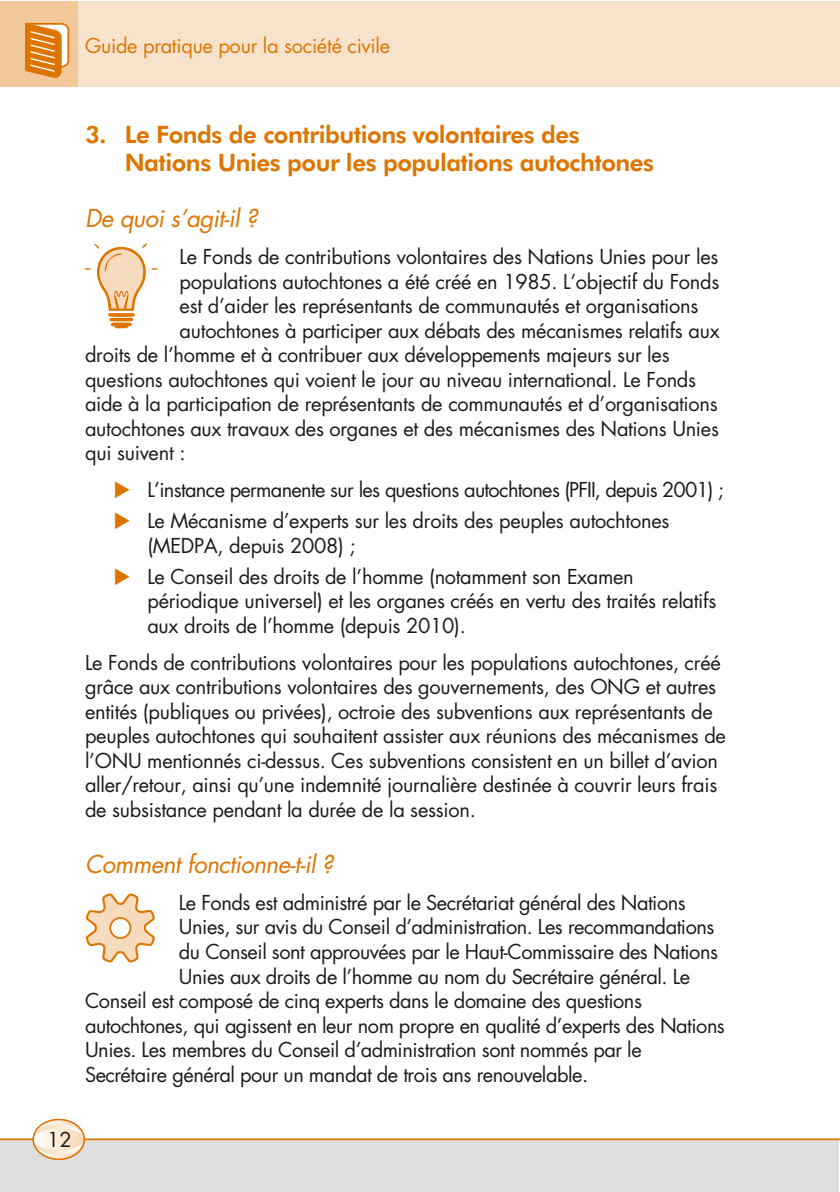
<style>
.page{position:relative;width:840px;height:1192px;background:#fff}
.page>*{position:absolute;margin:0;border:0;box-sizing:border-box;transform-origin:0 0}
.t1{font:24px/28px "Futura Hv BT";letter-spacing:-.02em;color:#de7500}
.t2{font:italic 24px "Futura";letter-spacing:-.02em;color:#de7500}
.t3{font:20px/24.6px "Futura";letter-spacing:-.015em;color:#1f1a17}
.t4{font:20px "Futura";letter-spacing:-.035em;color:#1f1a17}
.t5{font:20px "Futura";letter-spacing:-.015em;color:#de7500}
.s1{color:#de7500}
</style>
<div class="page">
<div style="left:0;top:1140px;width:839px;height:52px;background:#dedede"></div>
<div style="left:77px;top:1px;width:762px;height:86px;background:#f7e3cc"></div>
<div style="left:0;top:1px;width:77px;height:86px;background:#f2c799"></div>
<svg style="left:25px;top:23px;width:44px;height:55px;background:#e69a45"></svg>
<hr style="left:0;top:1139px;width:839px;height:1px;background:#de7500">
<svg style="left:33px;top:1120px;width:51px;height:39px"></svg>
<div style="left:33px;top:1124px;width:51px;height:31px;background:linear-gradient(to right,#f6dab9,#fdf8f3);border-radius:50%"></div>
<div style="left:33px;top:1129px;width:51px;height:21px;background:linear-gradient(to right,#fffefe,#f5d7b4);border-radius:50%"></div>
<div style="left:33px;top:1119px;width:52px;height:41px;border:1px solid #de7500;border-radius:50%"></div>
<svg style="left:84px;top:243px;width:74px;height:85px"></svg>
<svg style="left:86px;top:893px;width:69px;height:70px"></svg>
<p class="t5" style="left:85px;top:39px;width:307px">Guide pratique pour la société civile</p>
<p class="t1" style="left:125px;top:123px;width:531px;text-indent:-40px">3. Le Fonds de contributions volontaires des<br>Nations Unies pour les populations autochtones</p>
<p class="t2" style="left:85px;top:210px;width:174px">De quoi s’agit-il ?</p>
<p class="t3" style="left:180px;top:248px;width:540px">Le Fonds de contributions volontaires des Nations Unies pour les</p>
<p class="t3" style="left:180px;top:272px;width:541px">populations autochtones a été créé en 1985. L’objectif du Fonds</p>
<p class="t3" style="left:180px;top:297px;width:520px">est d’aider les représentants de communautés et organisations</p>
<p class="t3" style="left:180px;top:321px;width:542px">autochtones à participer aux débats des mécanismes relatifs aux</p>
<p class="t3" style="left:85px;top:346px;width:586px">droits de l’homme et à contribuer aux développements majeurs sur les</p>
<p class="t3" style="left:85px;top:370px;width:612px">questions autochtones qui voient le jour au niveau international. Le Fonds</p>
<p class="t3" style="left:85px;top:395px;width:634px">aide à la participation de représentants de communautés et d’organisations</p>
<p class="t3" style="left:85px;top:419px;width:636px">autochtones aux travaux des organes et des mécanismes des Nations Unies</p>
<p class="t3" style="left:85px;top:444px;width:102px">qui suivent :</p>
<p class="t4" style="left:113px;top:483px;width:612px"><span class="s1">◆</span> L’instance permanente sur les questions autochtones (PFII, depuis 2001) ;</p>
<p class="t3" style="left:147px;top:512px;width:524px;text-indent:-34px"><span class="s1">◆</span> Le Mécanisme d’experts sur les droits des peuples autochtones (MEDPA, depuis 2008) ;</p>
<p class="t3" style="left:147px;top:567px;width:570px;text-indent:-34px"><span class="s1">◆</span> Le Conseil des droits de l’homme (notamment son Examen périodique universel) et les organes créés en vertu des traités relatifs aux droits de l’homme (depuis 2010).</p>
<p class="t3" style="left:85px;top:653px;width:642px">Le Fonds de contributions volontaires pour les populations autochtones, créé grâce aux contributions volontaires des gouvernements, des ONG et autres entités (publiques ou privées), octroie des subventions aux représentants de peuples autochtones qui souhaitent assister aux réunions des mécanismes de l’ONU mentionnés ci-dessus. Ces subventions consistent en un billet d’avion aller/retour, ainsi qu’une indemnité journalière destinée à couvrir leurs frais de subsistance pendant la durée de la session.</p>
<p class="t2" style="left:85px;top:856px;width:250px">Comment fonctionne-t-il ?</p>
<p class="t3" style="left:179px;top:894px;width:509px">Le Fonds est administré par le Secrétariat général des Nations</p>
<p class="t3" style="left:179px;top:918px;width:537px">Unies, sur avis du Conseil d’administration. Les recommandations</p>
<p class="t3" style="left:179px;top:943px;width:541px">du Conseil sont approuvées par le Haut-Commissaire des Nations</p>
<p class="t3" style="left:179px;top:967px;width:513px">Unies aux droits de l’homme au nom du Secrétaire général. Le</p>
<p class="t3" style="left:85px;top:992px;width:558px">Conseil est composé de cinq experts dans le domaine des questions</p>
<p class="t3" style="left:85px;top:1016px;width:641px">autochtones, qui agissent en leur nom propre en qualité d’experts des Nations</p>
<p class="t3" style="left:85px;top:1041px;width:558px">Unies. Les membres du Conseil d’administration sont nommés par le</p>
<p class="t3" style="left:85px;top:1065px;width:505px">Secrétaire général pour un mandat de trois ans renouvelable.</p>
<p class="t3" style="left:47px;top:1130px;width:26px">12</p>
</div>
